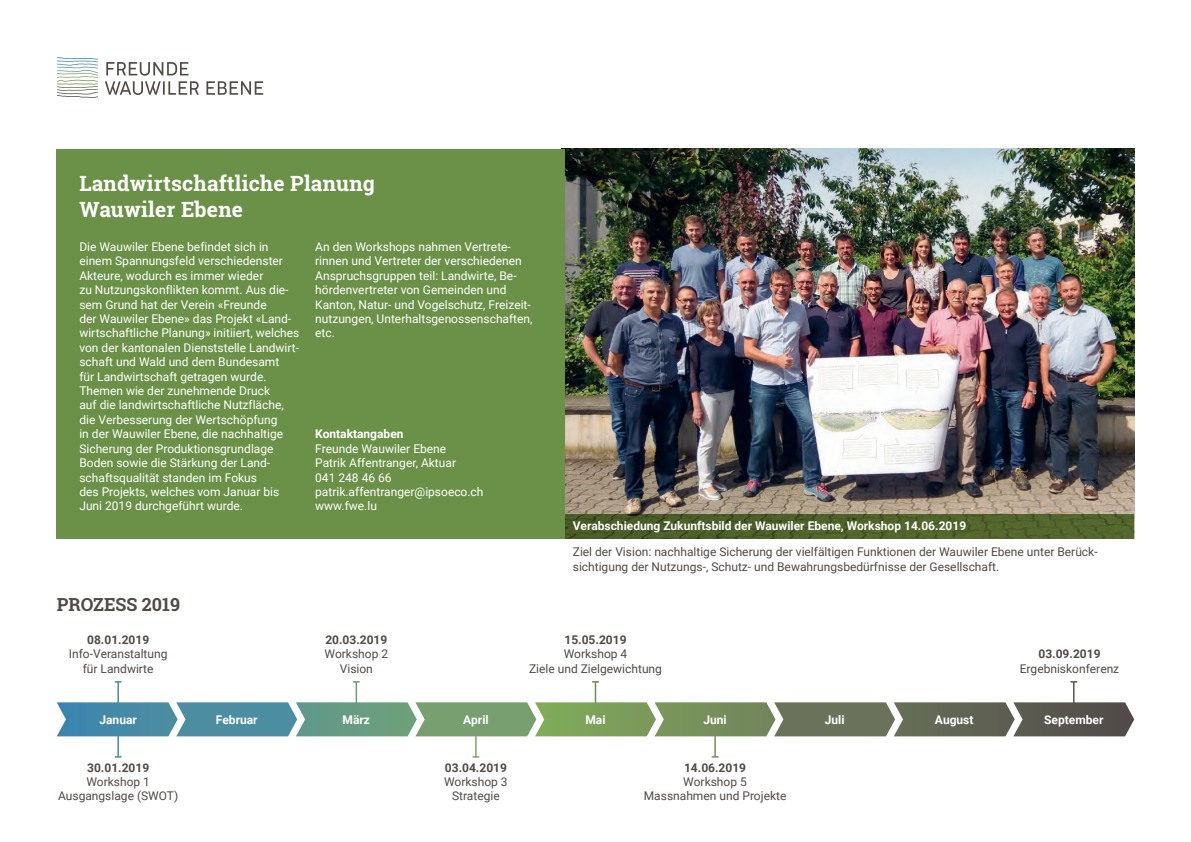
<style>
.page{position:relative;width:1191px;height:842px;background:#fff}
.page>*{position:absolute;margin:0;border:0;box-sizing:border-box;transform-origin:0 0}
.t1{font:700 21px/25.2px "Roboto Slab";letter-spacing:.01em;color:#fff}
.t2{font:700 18px "Roboto Slab";color:#504a48}
.t3{font:12px/14.4px "Roboto";color:#fff}
.t4{font:12px/14.4px "Roboto";color:#504a48;text-align:center}
.t5{font:700 12px "Roboto";color:#fff}
.t6{font:700 12px "Roboto";color:#504a48}
</style>
<div class="page">
<img style="left:565px;top:149px;width:569px;height:365px">
<svg style="left:565px;top:514px;width:569px;height:24px;background:#4c5f29"></svg>
<svg style="left:115px;top:756px;width:7px;height:2px"></svg>
<svg style="left:472px;top:756px;width:7px;height:2px"></svg>
<svg style="left:711px;top:756px;width:7px;height:2px"></svg>
<svg style="left:115px;top:681px;width:7px;height:2px"></svg>
<svg style="left:353px;top:681px;width:7px;height:2px"></svg>
<hr style="left:595px;top:682px;width:1px;height:42px;background:#6a9147">
<svg style="left:592px;top:681px;width:7px;height:2px"></svg>
<svg style="left:1070px;top:681px;width:7px;height:2px"></svg>
<div style="left:57px;top:149px;width:508px;height:389px;background:#6a9147"></div>
<svg style="left:57px;top:702px;width:1077px;height:34px;background:#6f8e7a"></svg>
<svg style="left:105px;top:62px;width:94px;height:33px"></svg>
<svg style="left:206px;top:81px;width:57px;height:14px"></svg>
<svg style="left:57px;top:57px;width:41px;height:5px"></svg>
<h1 class="t1" style="left:79px;top:171px;width:297px">Landwirtschaftliche Planung<br>Wauwiler Ebene</h1>
<p class="t3" style="left:79px;top:239px;width:222px">Die Wauwiler Ebene befindet sich in einem Spannungsfeld verschiedenster Akteure, wodurch es immer wieder<br>zu Nutzungskonflikten kommt. Aus die&shy;sem Grund hat der Verein «Freunde<br>der Wauwiler Ebene» das Projekt «Land&shy;wirtschaftliche Planung» initiiert, welches von der kantonalen Dienststelle Landwirt&shy;schaft und Wald und dem Bundesamt<br>für Landwirtschaft getragen wurde.<br>Themen wie der zunehmende Druck<br>auf die landwirtschaftliche Nutzfläche, die Verbesserung der Wertschöpfung<br>in der Wauwiler Ebene, die nachhaltige Sicherung der Produktionsgrundlage Boden sowie die Stärkung der Land&shy;schaftsqualität standen im Fokus<br>des Projekts, welches vom Januar bis Juni 2019 durchgeführt wurde.</p>
<p class="t3" style="left:315px;top:239px;width:219px">An den Workshops nahmen Vertrete&shy;rinnen und Vertreter der verschiedenen Anspruchsgruppen teil: Landwirte, Be&shy;hördenvertreter von Gemeinden und Kanton, Natur- und Vogelschutz, Freizeit&shy;nutzungen, Unterhaltsgenossenschaften, etc.</p>
<p class="t5" style="left:315px;top:426px;width:90px">Kontaktangaben</p>
<p class="t3" style="left:315px;top:441px;width:170px">Freunde Wauwiler Ebene<br>Patrik Affentranger, Aktuar<br>041 248 46 66 patrik.affentranger@ipsoeco.ch www.fwe.lu</p>
<h2 class="t2" style="left:57px;top:592px;width:125px">PROZESS 2019</h2>
<p class="t5" style="left:573px;top:518px;width:395px">Verabschiedung Zukunftsbild der Wauwiler Ebene, Workshop 14.06.2019</p>
<p class="t4" style="left:573px;top:544px;width:526px;text-align:left">Ziel der Vision: nachhaltige Sicherung der vielfältigen Funktionen der Wauwiler Ebene unter Berück&shy;sichtigung der Nutzungs-, Schutz- und Bewahrungsbedürfnisse der Gesellschaft.</p>
<p class="t6" style="left:87px;top:631px;width:64px">08.01.2019</p>
<p class="t4" style="left:69px;top:646px;width:100px">Info-Veranstaltung für Landwirte</p>
<p class="t6" style="left:325px;top:631px;width:64px">20.03.2019</p>
<p class="t4" style="left:324px;top:646px;width:65px">Workshop 2<br>Vision</p>
<p class="t6" style="left:564px;top:631px;width:64px">15.05.2019</p>
<p class="t4" style="left:529px;top:646px;width:134px">Workshop 4<br>Ziele und Zielgewichtung</p>
<p class="t6" style="left:1038px;top:645px;width:64px">03.09.2019</p>
<p class="t4" style="left:1019px;top:661px;width:101px">Ergebniskonferenz</p>
<p class="t5" style="left:99px;top:711px;width:39px">Januar</p>
<p class="t5" style="left:216px;top:711px;width:43px">Februar</p>
<p class="t5" style="left:343px;top:711px;width:29px">März</p>
<p class="t5" style="left:463px;top:711px;width:27px">April</p>
<p class="t5" style="left:585px;top:711px;width:22px">Mai</p>
<p class="t5" style="left:703px;top:711px;width:25px">Juni</p>
<p class="t5" style="left:824px;top:711px;width:21px">Juli</p>
<p class="t5" style="left:935px;top:711px;width:40px">August</p>
<p class="t5" style="left:1044px;top:711px;width:61px">September</p>
<p class="t6" style="left:87px;top:759px;width:64px">30.01.2019</p>
<p class="t4" style="left:58px;top:774px;width:122px">Workshop 1<br>Ausgangslage (SWOT)</p>
<p class="t6" style="left:445px;top:759px;width:64px">03.04.2019</p>
<p class="t4" style="left:444px;top:774px;width:65px">Workshop 3<br>Strategie</p>
<p class="t6" style="left:684px;top:759px;width:64px">14.06.2019</p>
<p class="t4" style="left:644px;top:774px;width:144px">Workshop 5<br>Massnahmen und Projekte</p>
</div>
